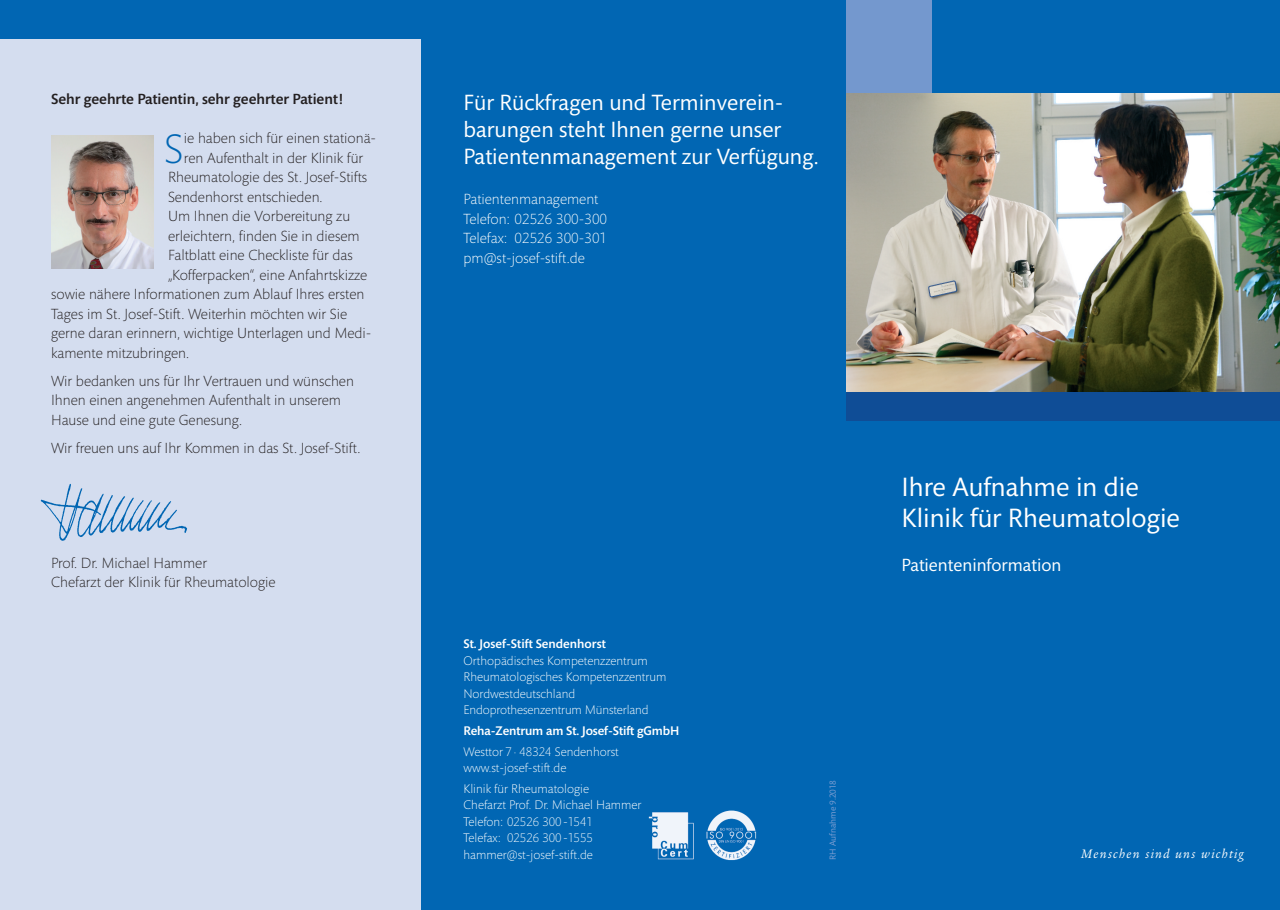
<style>
.page{position:relative;width:1280px;height:910px;background:#fff}
.page>*{position:absolute;margin:0;border:0;box-sizing:border-box;transform-origin:0 0}
.t1{font:300 42px "Mundo Sans Pro";color:#0166b3}
.t2{font:27px/31.5px "Mundo Sans Pro";color:#fff}
.t3{font:22.5px/27px "Mundo Sans Pro";color:#fff}
.t4{font:18px "Mundo Sans Pro";color:#fff}
.t5{font:300 15px/19.5px "Mundo Sans Pro";color:#231f20}
.t6{font:300 15px/19.5px "Mundo Sans Pro";color:#fff}
.t7{font:500 15px "Mundo Sans Pro";color:#231f20}
.t8{font:300 12.75px/16.5px "Mundo Sans Pro";color:#fff}
.t9{font:500 12.75px "Mundo Sans Pro";letter-spacing:-.005em;color:#fff}
.t10{font:italic 12.75px "Legacy Serif EF";letter-spacing:.1em;color:#fff}
.t11{font:9px "Mundo Sans Pro";color:#7e9ed2}
</style>
<div class="page">
<div style="left:0;top:0;width:421px;height:910px;background:#d4ddef"></div>
<div style="left:421px;top:0;width:425px;height:910px;background:#0166b3"></div>
<div style="left:0;top:0;width:421px;height:38px;background:#0166b3"></div>
<div style="left:846px;top:0;width:434px;height:910px;background:#0166b3"></div>
<div style="left:846px;top:0;width:85px;height:94px;background:#7498ce"></div>
<div style="left:846px;top:391px;width:434px;height:30px;background:#0f4d96"></div>
<img style="left:846px;top:94px;width:434px;height:297px">
<img style="left:51px;top:135px;width:102px;height:134px">
<img style="left:40px;top:483px;width:147px;height:58px">
<img style="left:648px;top:810px;width:109px;height:51px">
<p class="t7" style="left:51px;top:94px;width:294px">Sehr geehrte Patientin, sehr geehrter Patient!</p>
<h1 class="t1" style="left:164px;top:133px;width:21px">S</h1>
<p class="t5" style="left:184px;top:130px;width:194px">ie haben sich für einen stationä-</p>
<p class="t5" style="left:184px;top:150px;width:181px">ren Aufenthalt in der Klinik für</p>
<p class="t5" style="left:168px;top:169px;width:201px">Rheumatologie des St. Josef-Stifts</p>
<p class="t5" style="left:168px;top:189px;width:156px">Sendenhorst entschieden.</p>
<p class="t5" style="left:168px;top:208px;width:184px">Um Ihnen die Vorbereitung zu</p>
<p class="t5" style="left:168px;top:228px;width:193px">erleichtern, finden Sie in diesem</p>
<p class="t5" style="left:168px;top:247px;width:186px">Faltblatt eine Checkliste für das</p>
<p class="t5" style="left:168px;top:267px;width:201px">„Kofferpacken“, eine Anfahrtskizze</p>
<p class="t5" style="left:51px;top:286px;width:315px">sowie nähere Informationen zum Ablauf Ihres ersten</p>
<p class="t5" style="left:51px;top:306px;width:298px">Tages im St. Josef-Stift. Weiterhin möchten wir Sie</p>
<p class="t5" style="left:51px;top:325px;width:322px">gerne daran erinnern, wichtige Unterlagen und Medi-</p>
<p class="t5" style="left:51px;top:345px;width:140px">kamente mitzubringen.</p>
<p class="t5" style="left:51px;top:373px;width:304px">Wir bedanken uns für Ihr Vertrauen und wünschen<br>Ihnen einen angenehmen Aufenthalt in unserem<br>Hause und eine gute Genesung.</p>
<p class="t5" style="left:51px;top:440px;width:311px">Wir freuen uns auf Ihr Kommen in das St. Josef-Stift.</p>
<p class="t5" style="left:51px;top:555px;width:226px">Prof. Dr. Michael Hammer<br>Chefarzt der Klinik für Rheumatologie</p>
<h3 class="t3" style="left:463px;top:91px;width:357px">Für Rückfragen und Terminverein&shy;barungen steht Ihnen gerne unser<br>Patientenmanagement zur Verfügung.</h3>
<p class="t6" style="left:463px;top:191px;width:145px">Patientenmanagement<br>Telefon: 02526 300-300<br>Telefax: 02526 300-301 pm@st-josef-stift.de</p>
<p class="t9" style="left:463px;top:639px;width:144px">St. Josef-Stift Sendenhorst</p>
<p class="t8" style="left:463px;top:653px;width:204px">Orthopädisches Kompetenzzentrum Rheumatologisches Kompetenzzentrum Nordwestdeutschland Endoprothesenzentrum Münsterland</p>
<p class="t9" style="left:463px;top:726px;width:217px">Reha-Zentrum am St. Josef-Stift gGmbH</p>
<p class="t8" style="left:463px;top:744px;width:157px">Westtor 7· 48324 Sendenhorst www.st-josef-stift.de</p>
<p class="t8" style="left:463px;top:782px;width:180px">Klinik für Rheumatologie<br>Chefarzt Prof. Dr. Michael Hammer<br>Telefon: 02526 300-1541<br>Telefax: 02526 300-1555 hammer@st-josef-stift.de</p>
<p class="t11" style="left:829px;top:860px;width:81px;rotate:-90deg">RH Aufnahme 9.2018</p>
<h2 class="t2" style="left:901px;top:473px;width:280px">Ihre Aufnahme in die<br>Klinik für Rheumatologie</h2>
<p class="t4" style="left:901px;top:558px;width:161px">Patienteninformation</p>
<p class="t10" style="left:1081px;top:849px;width:164px">Menschen sind uns wichtig</p>
</div>
